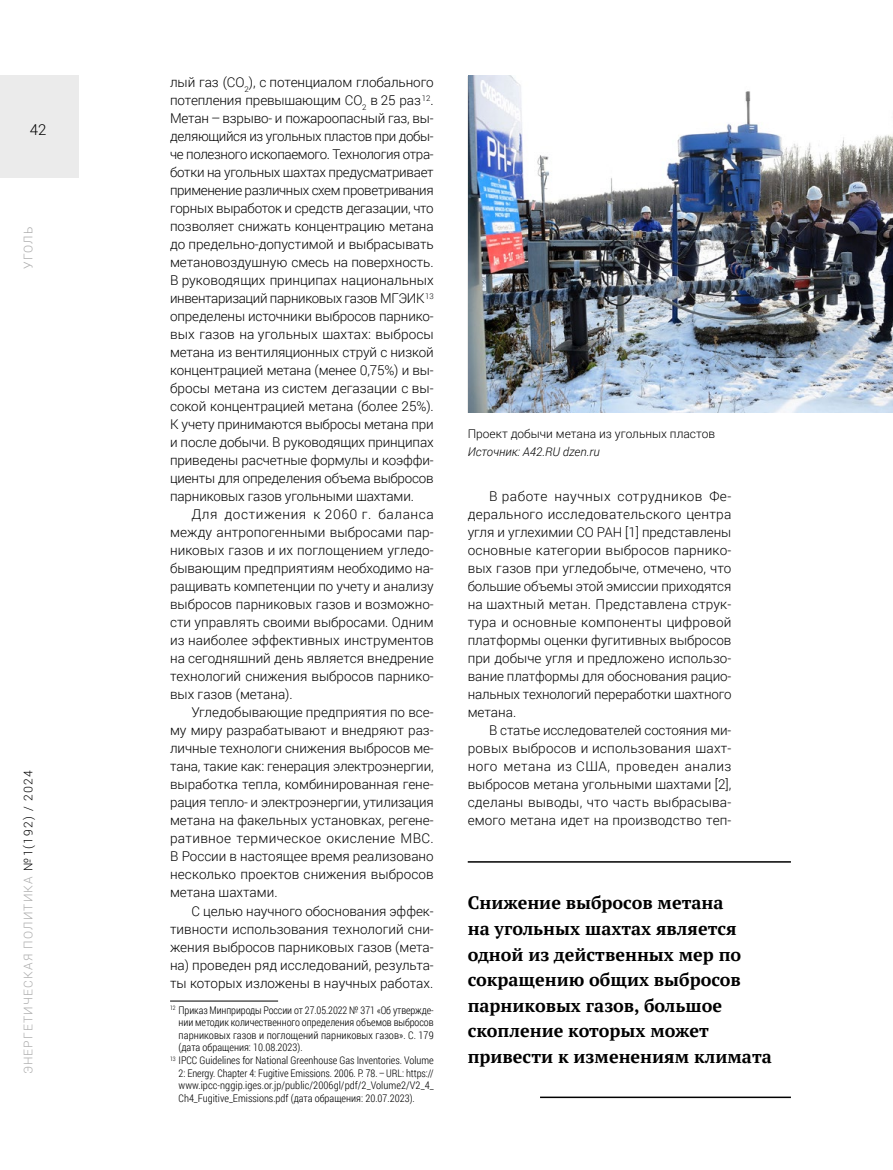
<style>
.page{position:relative;width:893px;height:1170px;background:#fff}
.page>*{position:absolute;margin:0;border:0;box-sizing:border-box;transform-origin:0 0}
.t1{font:700 18px/25.5px "PT Serif";color:#000}
.t2{font:300 15px "Roboto";color:#000}
.t3{font:300 13.5px/18px "Roboto";color:#000;text-align:justify}
.t4{font:300 12px "Roboto";color:#000}
.t5{font:300 12px "Roboto";letter-spacing:.1em;color:#aaa}
.t6{font:italic 300 12px "Roboto";color:#000}
.t7{font:300 12px "Roboto";letter-spacing:.09em;color:#a8a8a8}
.t8{font:300 10.5px "Roboto Condensed";color:#000}
.s1{color:#000}
</style>
<div class="page">
<div style="left:0;top:76px;width:79px;height:102px;background:#ebebeb"></div>
<hr style="left:170px;top:1000px;width:108px;height:1px;background:#000">
<img style="left:468px;top:76px;width:425px;height:337px">
<hr style="left:468px;top:861px;width:323px;height:1px;background:#000">
<hr style="left:540px;top:1096px;width:251px;height:1px;background:#000">
<p class="t2" style="left:30px;top:119px;width:18px">42</p>
<p class="t7" style="left:20px;top:269px;width:44px;rotate:-90deg">УГОЛЬ</p>
<p class="t5" style="left:20px;top:1074px;width:305px;rotate:-90deg">ЭНЕРГЕТИЧЕСКАЯ ПОЛИТИКА <span class="s1">№1(192) / 2024</span></p>
<p class="t3" style="left:170px;top:73px;width:265px">лый газ (СО<sub>2</sub>), с потенциалом глобального потепления превышающим СО<sub>2</sub> в 25 раз <sup>12</sup>.<br>Метан – взрыво- и пожароопасный газ, вы&shy;деляющийся из угольных пластов при добы&shy;че полезного ископаемого. Технология отра&shy;ботки на угольных шахтах предусматривает применение различных схем проветривания горных выработок и средств дегазации, что позволяет снижать концентрацию метана до предельно-допустимой и выбрасывать метановоздушную смесь на поверхность.<br>В руководящих принципах национальных инвентаризаций парниковых газов МГЭИК <sup>13 </sup>определены источники выбросов парнико&shy;вых газов на угольных шахтах: выбросы метана из вентиляционных струй с низкой концентрацией метана (менее 0,75%) и вы&shy;бросы метана из систем дегазации с вы&shy;сокой концентрацией метана (более 25%).<br>К учету принимаются выбросы метана при и после добычи. В руководящих принципах приведены расчетные формулы и коэффи&shy;циенты для определения объема выбросов парниковых газов угольными шахтами.</p>
<p class="t3" style="left:170px;top:505px;width:265px;text-indent:21px">Для достижения к 2060 г. баланса между антропогенными выбросами пар&shy;никовых газов и их поглощением угледо&shy;бывающим предприятиям необходимо на&shy;ращивать компетенции по учету и анализу выбросов парниковых газов и возможно&shy;сти управлять своими выбросами. Одним из наиболее эффективных инструментов на сегодняшний день является внедрение технологий снижения выбросов парнико&shy;вых газов (метана).</p>
<p class="t3" style="left:170px;top:703px;width:265px;text-indent:21px">Угледобывающие предприятия по все&shy;му миру разрабатывают и внедряют раз&shy;личные технологи снижения выбросов ме&shy;тана, такие как: генерация электроэнергии, выработка тепла, комбинированная гене&shy;рация тепло- и электроэнергии, утилизация метана на факельных установках, регене&shy;ративное термическое окисление МВС.<br>В России в настоящее время реализовано несколько проектов снижения выбросов метана шахтами.</p>
<p class="t3" style="left:170px;top:901px;width:265px;text-indent:21px">С целью научного обоснования эффек&shy;тивности использования технологий сни&shy;жения выбросов парниковых газов (мета&shy;на) проведен ряд исследований, результа&shy;ты которых изложены в научных работах.</p>
<p class="t8" style="left:170px;top:1002px;width:265px"><sup>12</sup> Приказ Минприроды России от 27.05.2022 № 371 «Об утвержде‑</p>
<p class="t8" style="left:179px;top:1015px;width:257px">нии методик количественного определения объемов выбросов</p>
<p class="t8" style="left:179px;top:1027px;width:257px">парниковых газов и поглощений парниковых газов». С. 179</p>
<p class="t8" style="left:179px;top:1040px;width:126px">(дата обращения: 10.08.2023).</p>
<p class="t8" style="left:170px;top:1052px;width:265px"><sup>13</sup> IPCC Guidelines for National Greenhouse Gas Inventories. Volume</p>
<p class="t8" style="left:179px;top:1065px;width:257px">2: Energy. Chapter 4: Fugitive Emissions. 2006. P. 78.–URL: https://</p>
<p class="t8" style="left:179px;top:1078px;width:257px">www.ipcc-nggip.iges.or.jp/public/2006gl/pdf/2_Volume2/V2_4_</p>
<p class="t8" style="left:179px;top:1090px;width:238px">Ch4_Fugitive_Emissions.pdf (дата обращения: 20.07.2023).</p>
<p class="t4" style="left:468px;top:425px;width:249px">Проект добычи метана из угольных пластов</p>
<p class="t6" style="left:468px;top:443px;width:133px">Источник: A42.RU dzen.ru</p>
<p class="t3" style="left:468px;top:487px;width:265px;text-indent:21px">В работе научных сотрудников Фе&shy;дерального исследовательского центра угля и углехимии СО РАН [1] представлены основные категории выбросов парнико&shy;вых газов при угледобыче, отмечено, что большие объемы этой эмиссии приходятся на шахтный метан. Представлена струк&shy;тура и основные компоненты цифровой платформы оценки фугитивных выбросов при добыче угля и предложено использо&shy;вание платформы для обоснования рацио&shy;нальных технологий переработки шахтного метана.</p>
<p class="t3" style="left:468px;top:721px;width:265px;text-indent:21px">В статье исследователей состояния ми&shy;ровых выбросов и использования шахт&shy;ного метана из США, проведен анализ выбросов метана угольными шахтами [2], сделаны выводы, что часть выбрасыва&shy;емого метана идет на производство теп-</p>
<h1 class="t1" style="left:468px;top:890px;width:305px">Снижение выбросов метана<br>на угольных шахтах является одной из действенных мер по сокращению общих выбросов парниковых газов, большое скопление которых может привести к изменениям климата</h1>
</div>
